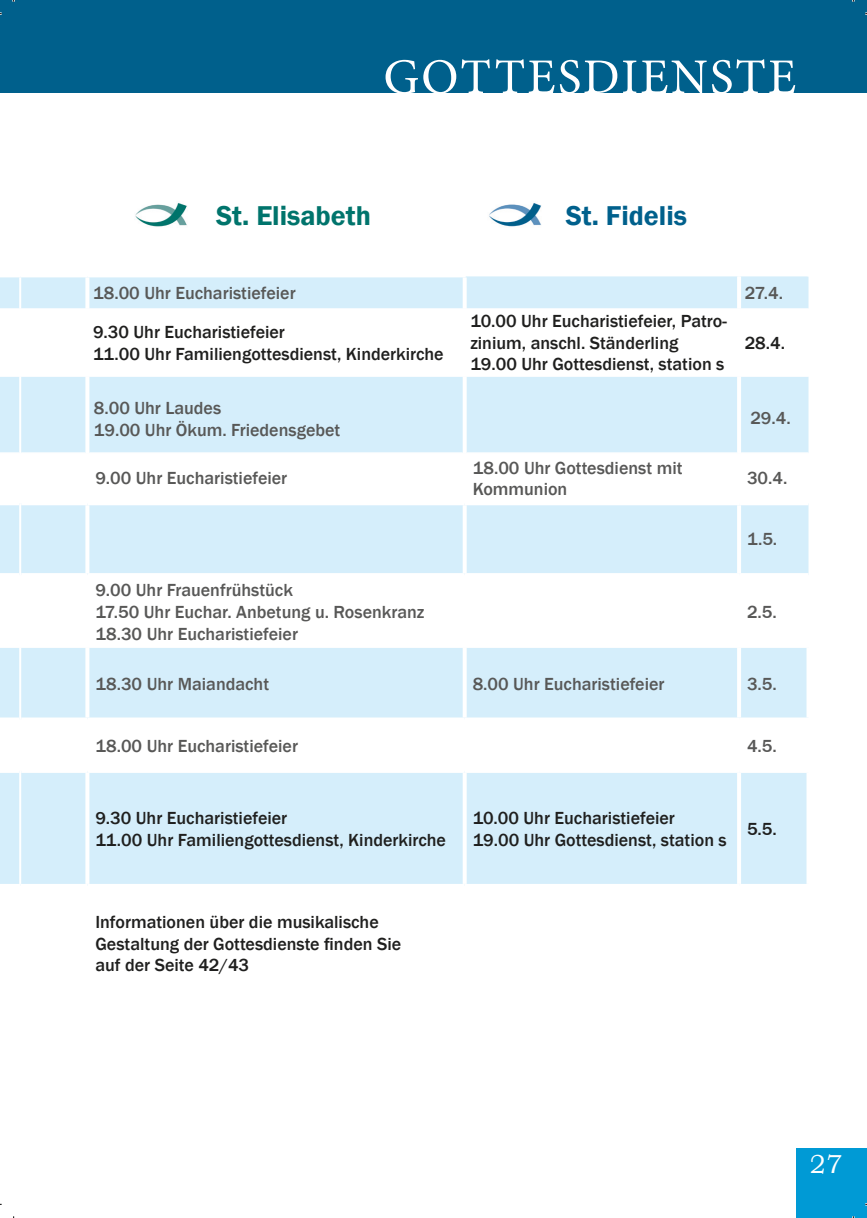
<style>
.page{position:relative;width:867px;height:1218px;background:#fff}
.page>*{position:absolute;margin:0;border:0;box-sizing:border-box;transform-origin:0 0}
.t1{font:50px "Minion Pro";letter-spacing:.04em;color:#fff}
.Tabellenkopf_St__Elisabeth{font:600 28px "Franklin Gothic";color:#00746c}
.Tabellenkopf_St__Fidelis{font:600 28px "Franklin Gothic";color:#00608c}
.t2{font:26px "Bookman Old Style";color:#fff}
.Tabellenkörper_Sonntag{font:500 18px/21.6px "Franklin Gothic";color:#1f1f1e}
.Tabellenkörper_Werktag{font:500 18px/21.6px "Franklin Gothic";color:#585857}
</style>
<div class="page">
<div style="left:796px;top:1148px;width:70px;height:70px;background:#009ad5"></div>
<div style="left:0;top:0;width:14px;height:93px;background:#00608c"></div>
<div style="left:14px;top:0;width:852px;height:93px;background:#00608c"></div>
<div style="left:0;top:276px;width:808px;height:32px;background:#d5eefb"></div>
<svg style="left:0;top:308px;width:808px;height:576px;fill:#d5eefb"></svg>
<svg style="left:0;top:717px;width:19px;height:4px"></svg>
<svg style="left:21px;top:717px;width:66px;height:4px"></svg>
<svg style="left:87px;top:717px;width:377px;height:4px"></svg>
<svg style="left:464px;top:717px;width:275px;height:4px"></svg>
<svg style="left:739px;top:717px;width:69px;height:4px"></svg>
<hr style="left:0;top:769px;width:19px;height:4px;background:#fff">
<hr style="left:21px;top:769px;width:66px;height:4px;background:#fff">
<hr style="left:87px;top:769px;width:377px;height:4px;background:#fff">
<hr style="left:464px;top:769px;width:275px;height:4px;background:#fff">
<hr style="left:739px;top:769px;width:71px;height:4px;background:#fff">
<hr style="left:20px;top:275px;width:67px;height:2px;background:#fff">
<hr style="left:87px;top:275px;width:378px;height:2px;background:#fff">
<hr style="left:0;top:275px;width:20px;height:2px;background:#fff">
<svg style="left:806px;top:648px;width:2px;height:69px"></svg>
<hr style="left:806px;top:721px;width:4px;height:48px;background:#fff">
<svg style="left:806px;top:773px;width:2px;height:111px"></svg>
<svg style="left:0;top:452px;width:19px;height:2px"></svg>
<hr style="left:21px;top:452px;width:64px;height:2px;background:#fff">
<hr style="left:89px;top:452px;width:373px;height:2px;background:#fff">
<hr style="left:466px;top:452px;width:271px;height:2px;background:#fff">
<hr style="left:741px;top:452px;width:67px;height:2px;background:#fff">
<hr style="left:0;top:501px;width:19px;height:4px;background:#fff">
<hr style="left:21px;top:501px;width:66px;height:4px;background:#fff">
<hr style="left:87px;top:501px;width:377px;height:4px;background:#fff">
<hr style="left:464px;top:501px;width:275px;height:4px;background:#fff">
<hr style="left:739px;top:501px;width:69px;height:4px;background:#fff">
<hr style="left:0;top:573px;width:19px;height:4px;background:#fff">
<hr style="left:21px;top:573px;width:66px;height:4px;background:#fff">
<hr style="left:87px;top:573px;width:377px;height:4px;background:#fff">
<hr style="left:464px;top:573px;width:275px;height:4px;background:#fff">
<hr style="left:739px;top:573px;width:69px;height:4px;background:#fff">
<hr style="left:19px;top:277px;width:2px;height:31px;background:#fff">
<hr style="left:19px;top:308px;width:2px;height:69px;background:#fff">
<hr style="left:19px;top:377px;width:2px;height:76px;background:#fff">
<hr style="left:19px;top:453px;width:2px;height:50px;background:#fff">
<hr style="left:19px;top:503px;width:2px;height:72px;background:#fff">
<hr style="left:19px;top:575px;width:2px;height:73px;background:#fff">
<hr style="left:19px;top:648px;width:2px;height:71px;background:#fff">
<hr style="left:19px;top:719px;width:2px;height:52px;background:#fff">
<hr style="left:19px;top:771px;width:2px;height:113px;background:#fff">
<svg style="left:85px;top:277px;width:4px;height:31px"></svg>
<svg style="left:462px;top:277px;width:4px;height:31px"></svg>
<hr style="left:737px;top:276px;width:4px;height:32px;background:#fff">
<hr style="left:85px;top:308px;width:4px;height:69px;background:#fff">
<hr style="left:462px;top:308px;width:4px;height:69px;background:#fff">
<hr style="left:737px;top:308px;width:4px;height:69px;background:#fff">
<svg style="left:85px;top:377px;width:4px;height:76px"></svg>
<svg style="left:462px;top:377px;width:4px;height:76px"></svg>
<hr style="left:737px;top:377px;width:4px;height:76px;background:#fff">
<hr style="left:85px;top:453px;width:4px;height:48px;background:#fff">
<hr style="left:462px;top:453px;width:4px;height:48px;background:#fff">
<hr style="left:737px;top:453px;width:4px;height:48px;background:#fff">
<svg style="left:85px;top:505px;width:4px;height:68px"></svg>
<svg style="left:462px;top:505px;width:4px;height:68px"></svg>
<hr style="left:737px;top:505px;width:4px;height:68px;background:#fff">
<hr style="left:85px;top:577px;width:4px;height:71px;background:#fff">
<hr style="left:462px;top:577px;width:4px;height:71px;background:#fff">
<hr style="left:737px;top:577px;width:4px;height:71px;background:#fff">
<svg style="left:85px;top:648px;width:4px;height:69px"></svg>
<svg style="left:462px;top:648px;width:4px;height:69px"></svg>
<hr style="left:737px;top:648px;width:4px;height:69px;background:#fff">
<hr style="left:85px;top:721px;width:4px;height:48px;background:#fff">
<hr style="left:462px;top:721px;width:4px;height:48px;background:#fff">
<hr style="left:737px;top:721px;width:4px;height:48px;background:#fff">
<svg style="left:85px;top:773px;width:4px;height:111px"></svg>
<svg style="left:462px;top:773px;width:4px;height:111px"></svg>
<hr style="left:737px;top:773px;width:4px;height:111px;background:#fff">
<img style="left:135px;top:203px;width:52px;height:24px">
<img style="left:489px;top:203px;width:52px;height:24px">
<h1 class="t1" style="left:383px;top:44px;width:414px">GOTTESDIENSTE</h1>
<p class="Tabellenkopf_St__Elisabeth" style="left:216px;top:198px;width:156px">St. Elisabeth</p>
<p class="Tabellenkopf_St__Fidelis" style="left:565px;top:198px;width:123px">St. Fidelis</p>
<p class="Tabellenkörper_Werktag" style="left:93px;top:283px;width:204px">18.00 Uhr Eucharistiefeier</p>
<p class="Tabellenkörper_Werktag" style="left:744px;top:283px;width:40px">27.4.</p>
<p class="Tabellenkörper_Sonntag" style="left:93px;top:321px;width:193px">9.30 Uhr Eucharistiefeier</p>
<p class="Tabellenkörper_Sonntag" style="left:93px;top:343px;width:352px">11.00 Uhr Familiengottesdienst, Kinderkirche</p>
<p class="Tabellenkörper_Sonntag" style="left:470px;top:311px;width:258px">10.00 Uhr Eucharistiefeier, Patro&shy;zinium, anschl. Ständerling</p>
<p class="Tabellenkörper_Sonntag" style="left:470px;top:354px;width:255px">19.00 Uhr Gottesdienst, station s</p>
<p class="Tabellenkörper_Sonntag" style="left:744px;top:332px;width:42px">28.4.</p>
<p class="Tabellenkörper_Werktag" style="left:94px;top:397px;width:129px">8.00 Uhr Laudes</p>
<p class="Tabellenkörper_Werktag" style="left:94px;top:419px;width:248px">19.00 Uhr Ökum. Friedensgebet</p>
<p class="Tabellenkörper_Werktag" style="left:750px;top:407px;width:42px">29.4.</p>
<p class="Tabellenkörper_Werktag" style="left:95px;top:468px;width:193px">9.00 Uhr Eucharistiefeier</p>
<p class="Tabellenkörper_Werktag" style="left:472px;top:457px;width:211px">18.00 Uhr Gottesdienst mit<br>Kommunion</p>
<p class="Tabellenkörper_Werktag" style="left:747px;top:468px;width:42px">30.4.</p>
<p class="Tabellenkörper_Werktag" style="left:747px;top:529px;width:32px">1.5.</p>
<p class="Tabellenkörper_Werktag" style="left:95px;top:579px;width:199px">9.00 Uhr Frauenfrühstück</p>
<p class="Tabellenkörper_Werktag" style="left:95px;top:601px;width:330px">17.50 Uhr Euchar. Anbetung u. Rosenkranz</p>
<p class="Tabellenkörper_Werktag" style="left:95px;top:623px;width:204px">18.30 Uhr Eucharistiefeier</p>
<p class="Tabellenkörper_Werktag" style="left:747px;top:601px;width:31px">2.5.</p>
<p class="Tabellenkörper_Werktag" style="left:95px;top:673px;width:175px">18.30 Uhr Maiandacht</p>
<p class="Tabellenkörper_Werktag" style="left:472px;top:673px;width:193px">8.00 Uhr Eucharistiefeier</p>
<p class="Tabellenkörper_Werktag" style="left:747px;top:673px;width:31px">3.5.</p>
<p class="Tabellenkörper_Werktag" style="left:95px;top:735px;width:204px">18.00 Uhr Eucharistiefeier</p>
<p class="Tabellenkörper_Werktag" style="left:747px;top:735px;width:31px">4.5.</p>
<p class="Tabellenkörper_Sonntag" style="left:95px;top:807px;width:193px">9.30 Uhr Eucharistiefeier</p>
<p class="Tabellenkörper_Sonntag" style="left:95px;top:829px;width:352px">11.00 Uhr Familiengottesdienst, Kinderkirche</p>
<p class="Tabellenkörper_Sonntag" style="left:95px;top:911px;width:307px">Informationen über die musikalische<br>Gestaltung der Gottesdienste finden Sie auf der Seite 42/43</p>
<p class="Tabellenkörper_Sonntag" style="left:472px;top:807px;width:204px">10.00 Uhr Eucharistiefeier</p>
<p class="Tabellenkörper_Sonntag" style="left:472px;top:829px;width:255px">19.00 Uhr Gottesdienst, station s</p>
<p class="Tabellenkörper_Sonntag" style="left:747px;top:818px;width:31px">5.5.</p>
<h3 class="t2" style="left:809px;top:1147px;width:34px">27</h3>
</div>
